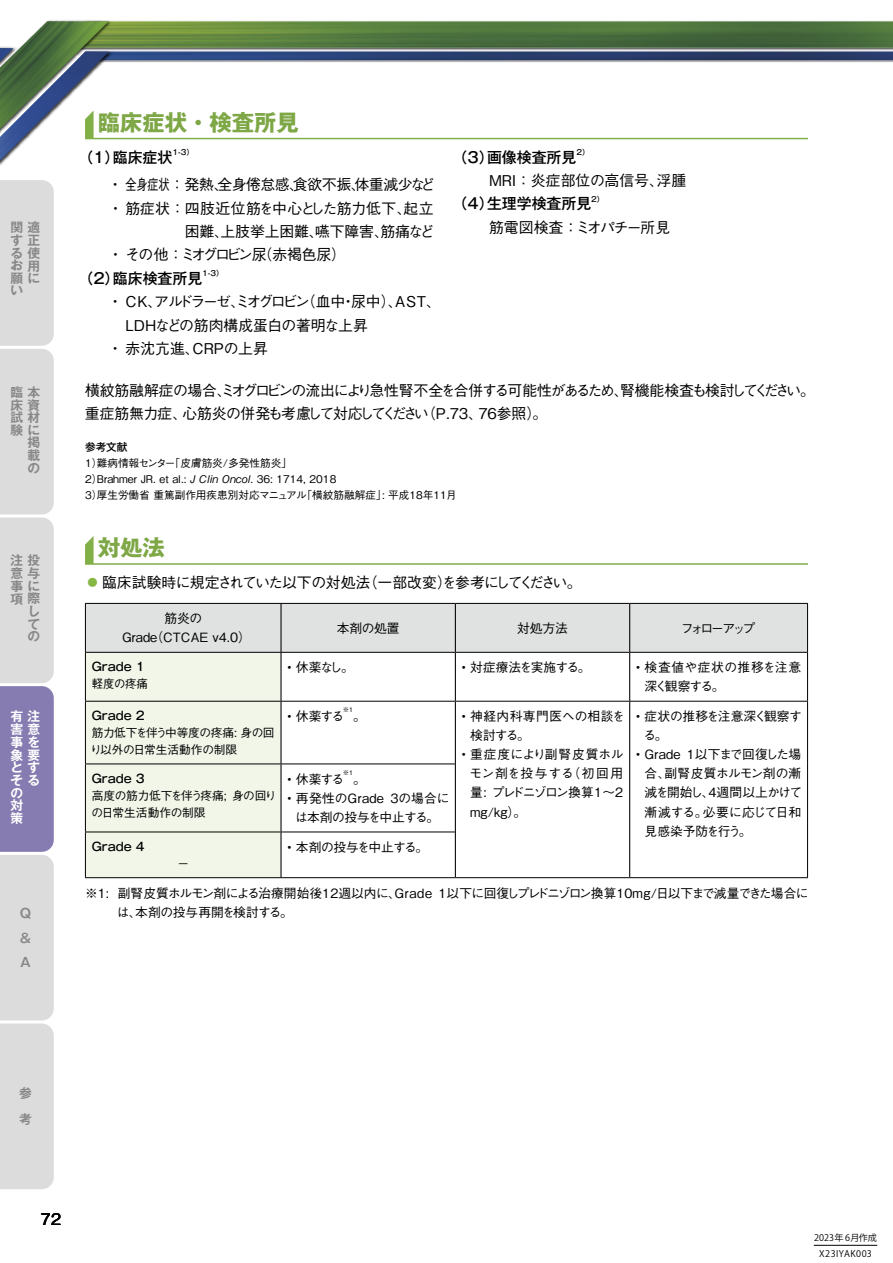
<style>
.page{position:relative;width:893px;height:1263px;background:#fff}
.page>*{position:absolute;margin:0;border:0;box-sizing:border-box;transform-origin:0 0}
.t1{font:700 22.35px "Gothic MB101 Pr 6";color:#7ea746}
.t2{font:500 15.9px "Gothic BBB Pr 6";color:#000}
.t3{font:500 14.85px "Gothic BBB Pr 6";letter-spacing:-.03em;color:#000}
.t4{font:500 14.85px/23.4px "Gothic BBB Pr 6";letter-spacing:-.07em;color:#000}
.t5{font:500 14.85px "Gothic BBB Pr 6";color:#000}
.t6{font:500 14.85px "Gothic MB101 Pr 6";color:#000}
.t7{font:500 14.85px "Gothic BBB Pr 6";letter-spacing:-.16em;color:#000}
.t8{font:500 14.85px "Gothic BBB Pr 6";letter-spacing:-.1em;color:#000}
.t9{font:500 12.75px/19.2px "Gothic BBB Pr 6";color:#000;text-align:center}
.t10{font:500 12.75px/19.2px "Gothic BBB Pr 6";letter-spacing:-.035em;color:#000}
.t11{font:700 12.75px/12.6px "Gothic MB101 Pr 6 De";color:#878788;text-align:justify}
.t12{font:500 12.75px "Gothic BBB Pr 6";letter-spacing:-.03em;color:#000}
.t13{font:500 12.75px/19.2px "Gothic BBB Pr 6";letter-spacing:.025em;color:#000}
.t14{font:500 12.75px/19.2px "Gothic BBB Pr 6";letter-spacing:.02em;color:#000}
.t15{font:500 12.75px/19.2px "Gothic BBB Pr 6";letter-spacing:-.02em;color:#000}
.t16{font:700 12.75px/12.6px "Gothic MB101 Pr 6 De";color:#fff}
.t17{font:500 12.75px "Gothic BBB Pr 6";letter-spacing:-.195em;color:#000}
.t18{font:500 11.7px/17px "Gothic BBB Pr 6";letter-spacing:-.03em;color:#000}
.t19{font:500 11.7px "Gothic MB101 Pr 6";color:#000}
.t20{font:500 10.65px/15.9px "Gothic BBB Pr 6";color:#000}
.t21{font:500 10.65px "Gothic MB101 Pr 6";color:#000}
.t22{font:9px/15.9px "Koz Go Pr 6 N";letter-spacing:.035em;color:#000;text-align:center}
.t23{font:500 7.5px "Gothic MB101 Pr 6";color:#000}
.t24{font:500 6.45px "Gothic BBB Pr 6";color:#000}
.s1{color:#86b745}
</style>
<div class="page">
<svg style="left:113px;top:21px;width:780px;height:31px;background:#618050"></svg>
<img style="left:113px;top:52px;width:780px;height:8px">
<img style="left:0;top:20px;width:113px;height:145px">
<img style="left:0;top:21px;width:109px;height:121px">
<svg style="left:85px;top:111px;width:9px;height:27px"></svg>
<hr style="left:85px;top:138px;width:723px;height:1px;background:#82af46">
<svg style="left:85px;top:536px;width:9px;height:27px"></svg>
<hr style="left:85px;top:563px;width:723px;height:2px;background:#82af46">
<svg style="left:86px;top:604px;width:721px;height:273px"></svg>
<hr style="left:280px;top:604px;width:2px;height:48px;background:#000">
<hr style="left:455px;top:604px;width:1px;height:48px;background:#000">
<hr style="left:629px;top:604px;width:1px;height:48px;background:#000">
<hr style="left:280px;top:653px;width:2px;height:48px;background:#000">
<hr style="left:455px;top:653px;width:1px;height:48px;background:#000">
<hr style="left:629px;top:653px;width:1px;height:48px;background:#000">
<hr style="left:280px;top:701px;width:2px;height:62px;background:#000">
<hr style="left:455px;top:701px;width:1px;height:63px;background:#000">
<hr style="left:629px;top:701px;width:1px;height:63px;background:#000">
<hr style="left:280px;top:764px;width:2px;height:67px;background:#000">
<hr style="left:455px;top:764px;width:1px;height:68px;background:#000">
<hr style="left:629px;top:764px;width:1px;height:68px;background:#000">
<hr style="left:280px;top:832px;width:2px;height:45px;background:#000">
<hr style="left:455px;top:832px;width:1px;height:45px;background:#000">
<hr style="left:629px;top:832px;width:1px;height:45px;background:#000">
<hr style="left:85px;top:603px;width:196px;height:1px;background:#000">
<hr style="left:85px;top:604px;width:1px;height:48px;background:#000">
<hr style="left:281px;top:603px;width:174px;height:1px;background:#000">
<hr style="left:455px;top:603px;width:175px;height:1px;background:#000">
<hr style="left:630px;top:603px;width:178px;height:1px;background:#000">
<hr style="left:807px;top:604px;width:1px;height:48px;background:#000">
<hr style="left:85px;top:652px;width:196px;height:1px;background:#000">
<hr style="left:85px;top:653px;width:1px;height:48px;background:#000">
<hr style="left:281px;top:652px;width:174px;height:1px;background:#000">
<hr style="left:455px;top:652px;width:175px;height:1px;background:#000">
<hr style="left:630px;top:652px;width:178px;height:1px;background:#000">
<hr style="left:807px;top:653px;width:1px;height:48px;background:#000">
<hr style="left:85px;top:701px;width:196px;height:1px;background:#000">
<hr style="left:85px;top:701px;width:1px;height:62px;background:#000">
<hr style="left:281px;top:701px;width:174px;height:1px;background:#000">
<hr style="left:455px;top:701px;width:175px;height:1px;background:#000">
<hr style="left:630px;top:701px;width:178px;height:1px;background:#000">
<hr style="left:807px;top:701px;width:1px;height:63px;background:#000">
<hr style="left:85px;top:763px;width:196px;height:1px;background:#000">
<hr style="left:85px;top:764px;width:1px;height:67px;background:#000">
<hr style="left:281px;top:763px;width:174px;height:1px;background:#000">
<hr style="left:807px;top:764px;width:1px;height:68px;background:#000">
<hr style="left:85px;top:831px;width:196px;height:1px;background:#000">
<hr style="left:85px;top:832px;width:1px;height:45px;background:#000">
<hr style="left:281px;top:831px;width:174px;height:1px;background:#000">
<hr style="left:807px;top:832px;width:1px;height:45px;background:#000">
<hr style="left:85px;top:877px;width:196px;height:1px;background:#000">
<hr style="left:281px;top:877px;width:174px;height:1px;background:#000">
<hr style="left:455px;top:877px;width:175px;height:1px;background:#000">
<hr style="left:630px;top:877px;width:178px;height:1px;background:#000">
<svg style="left:0;top:180px;width:54px;height:1009px;background:#cecdd5"></svg>
<hr style="left:814px;top:1245px;width:63px;height:1px;background:#000">
<p class="t11" style="left:11px;top:221px;width:31px">関適す正る使お用願にい</p>
<p class="t11" style="left:11px;top:385px;width:31px;text-align:right">臨本床資試材験に掲<br>載<br>の</p>
<p class="t11" style="left:11px;top:554px;width:31px;text-align:right">注投意与事に項際し<br>て<br>の</p>
<p class="t16" style="left:11px;top:710px;width:31px">有注害意事を象要と<br>そるの<br>対<br>策</p>
<p class="t16" style="left:28px;top:761px;width:13px">す</p>
<p class="t11" style="left:19px;top:900px;width:13px;line-height:24.6px">Ｑ＆Ａ</p>
<h1 class="t1" style="left:98px;top:104px;width:202px">臨床症状・検査所見</h1>
<p class="t6" style="left:78px;top:145px;width:95px">（1）臨床症状</p>
<p class="t23" style="left:172px;top:146px;width:23px">1-3）</p>
<p class="t3" style="left:108px;top:173px;width:329px">・ 全身症状：発熱、全身倦怠感、食欲不振、体重減少など</p>
<p class="t5" style="left:108px;top:196px;width:327px">・ 筋症状：四肢近位筋を中心とした筋力低下、起立</p>
<p class="t3" style="left:185px;top:220px;width:251px">困難、上肢挙上困難、嚥下障害、筋痛など</p>
<p class="t8" style="left:108px;top:243px;width:240px">・ その他：ミオグロビン尿（赤褐色尿）</p>
<p class="t6" style="left:78px;top:266px;width:125px">（2）臨床検査所見</p>
<p class="t23" style="left:202px;top:267px;width:23px">1-3）</p>
<p class="t7" style="left:108px;top:290px;width:335px">・ C K、アルドラーゼ、ミオグロビン（血中・尿中）、AST、</p>
<p class="t3" style="left:125px;top:313px;width:244px">LDHなどの筋肉構成蛋白の著明な上昇</p>
<p class="t5" style="left:108px;top:336px;width:161px">・ 赤沈亢進、CRPの上昇</p>
<p class="t6" style="left:453px;top:145px;width:125px">（3）画像検査所見</p>
<p class="t23" style="left:576px;top:146px;width:15px">2）</p>
<p class="t5" style="left:489px;top:169px;width:199px">MRI：炎症部位の高信号、浮腫</p>
<p class="t6" style="left:453px;top:191px;width:140px">（4）生理学検査所見</p>
<p class="t23" style="left:591px;top:193px;width:15px">2）</p>
<p class="t3" style="left:489px;top:215px;width:183px">筋電図検査：ミオパチー所見</p>
<p class="t4" style="left:85px;top:378px;width:732px">横紋筋融解症の場合、ミオグロビンの流出により急性腎不全を合併する可能性があるため、腎機能検査も検討してください。重症筋無力症、心筋炎の併発も考慮して対応してください（P.73、76参照）。</p>
<p class="t21" style="left:85px;top:438px;width:44px">参考文献</p>
<p class="t20" style="left:85px;top:454px;width:373px">1）難病情報センター「皮膚筋炎/多発性筋炎」<br>2）Brahmer JR. et al.: J Clin Oncol. 36: 1714, 2018<br>3）厚生労働省 重篤副作用疾患別対応マニュアル「横紋筋融解症」: 平成18年11月</p>
<h1 class="t1" style="left:98px;top:529px;width:68px">対処法</h1>
<p class="t3" style="left:85px;top:571px;width:498px"><span class="s1">⿟</span> 臨床試験時に規定されていた以下の対処法（一部改変）を参考にしてください。</p>
<p class="t9" style="left:122px;top:608px;width:130px">筋炎の<br>Grade（CTCAE v4.0）</p>
<p class="t9" style="left:337px;top:617px;width:65px">本剤の処置</p>
<p class="t9" style="left:517px;top:617px;width:53px">対処方法</p>
<p class="t17" style="left:681px;top:618px;width:76px">フォローアップ</p>
<p class="t19" style="left:92px;top:657px;width:54px">Grade 1</p>
<p class="t18" style="left:92px;top:674px;width:58px">軽度の疼痛</p>
<p class="t9" style="left:287px;top:657px;width:68px">• 休薬なし。</p>
<p class="t12" style="left:462px;top:657px;width:130px">• 対症療法を実施する。</p>
<p class="t13" style="left:645px;top:657px;width:158px;text-indent:-9px">• 検査値や症状の推移を注意深く観察する。</p>
<p class="t19" style="left:92px;top:706px;width:54px">Grade 2</p>
<p class="t18" style="left:90px;top:723px;width:186px">筋力低下を伴う中等度の疼痛: 身の回り以外の日常生活動作の制限</p>
<p class="t19" style="left:92px;top:768px;width:54px">Grade 3</p>
<p class="t18" style="left:91px;top:786px;width:186px">高度の筋力低下を伴う疼痛; 身の回りの日常生活動作の制限</p>
<p class="t24" style="left:343px;top:704px;width:12px">※1</p>
<p class="t9" style="left:287px;top:706px;width:58px">• 休薬する</p>
<p class="t9" style="left:353px;top:706px;width:14px">。</p>
<p class="t14" style="left:470px;top:706px;width:156px;text-indent:-9px">• 神経内科専門医への相談を検討する。</p>
<p class="t9" style="left:469px;top:744px;width:156px;text-align:justify;text-indent:-8px">• 重症度により副腎皮質ホルモン剤を投与する（初回用量: プレドニゾロン換算1～2 mg/kg）。</p>
<p class="t24" style="left:343px;top:767px;width:12px">※1</p>
<p class="t9" style="left:287px;top:768px;width:58px">• 休薬する</p>
<p class="t9" style="left:353px;top:768px;width:14px">。</p>
<p class="t9" style="left:287px;top:787px;width:164px">• 再発性のGrade 3の場合には本剤の投与を中止する。</p>
<p class="t15" style="left:643px;top:706px;width:160px;text-indent:-7px">• 症状の推移を注意深く観察する。</p>
<p class="t9" style="left:645px;top:744px;width:159px;text-align:justify;text-indent:-9px">• Grade 1以下まで回復した場合、副腎皮質ホルモン剤の漸減を開始し、4週間以上かけて漸減する。必要に応じて日和見感染予防を行う。</p>
<p class="t12" style="left:287px;top:837px;width:142px">• 本剤の投与を中止する。</p>
<p class="t10" style="left:117px;top:882px;width:693px;text-indent:-32px">※1: 副腎皮質ホルモン剤による治療開始後12週以内に、Grade 1以下に回復しプレドニゾロン換算10mg/日以下まで減量できた場合には、本剤の投与再開を検討する。</p>
<p class="t19" style="left:92px;top:836px;width:54px">Grade 4</p>
<p class="t18" style="left:177px;top:854px;width:13px">－</p>
<p class="t11" style="left:19px;top:1080px;width:14px;line-height:25.5px">参考</p>
<p class="t2" style="left:41px;top:1206px;width:22px">72</p>
<p class="t22" style="left:814px;top:1230px;width:64px">2023年 6月作成<br>X23IYAK003</p>
</div>
